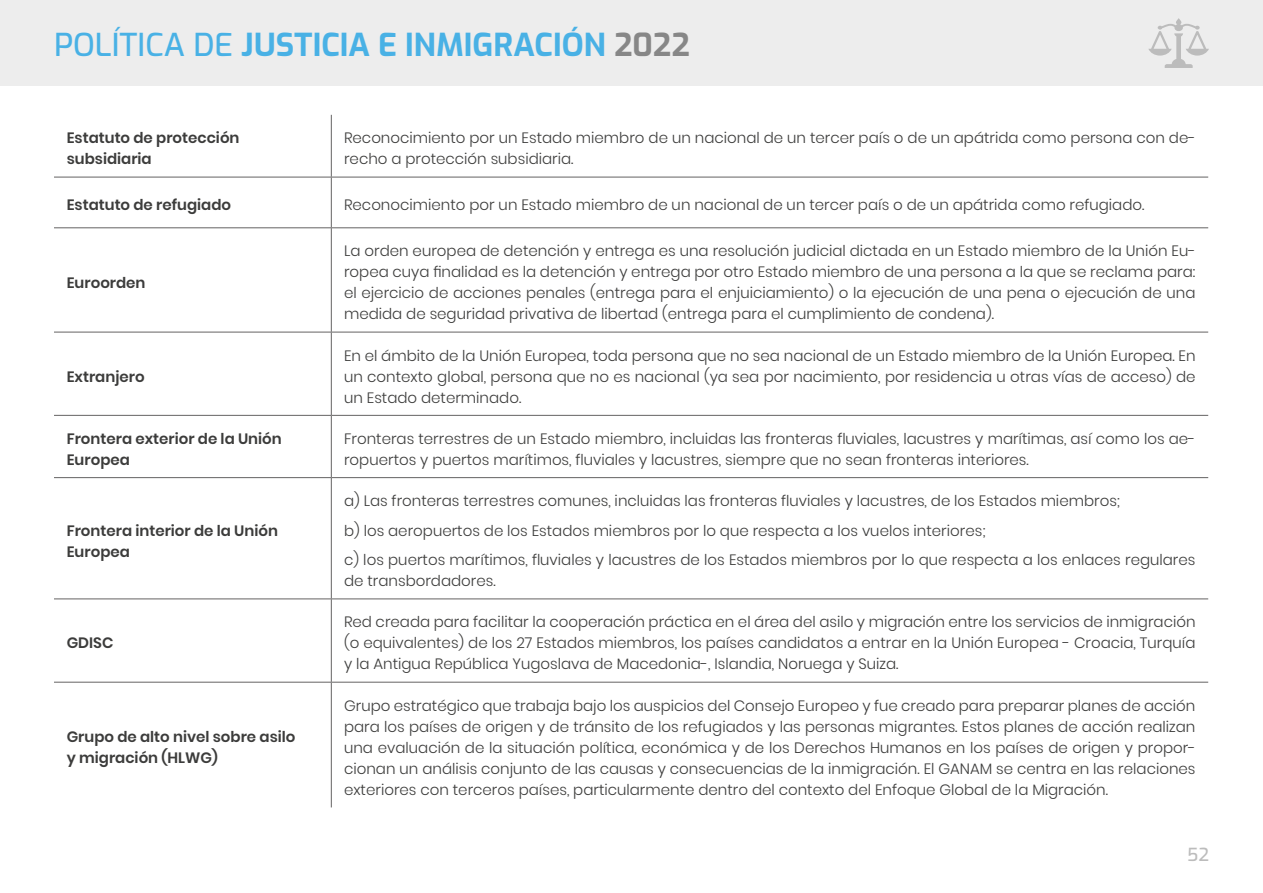
<style>
.page{position:relative;width:1263px;height:893px;background:#fff}
.page>*{position:absolute;margin:0;border:0;box-sizing:border-box;transform-origin:0 0}
.t1{font:700 31.5px "Exo";color:#49b1e5}
.t2{font:500 18px "Exo";color:#bcbcbc}
.t3{font:300 15px/21px "Poppins";color:#3c3c3b;text-align:justify}
.t4{font:600 15px/21px "Poppins";color:#3c3c3b}
.s1{font-weight:500}
.s2{color:#878787}
</style>
<div class="page">
<hr style="left:54px;top:177px;width:277px;height:1px;background:#646363">
<hr style="left:331px;top:177px;width:877px;height:1px;background:#646363">
<hr style="left:54px;top:227px;width:277px;height:1px;background:#646363">
<hr style="left:331px;top:227px;width:877px;height:1px;background:#646363">
<hr style="left:54px;top:332px;width:277px;height:1px;background:#646363">
<hr style="left:331px;top:332px;width:877px;height:1px;background:#646363">
<hr style="left:54px;top:415px;width:277px;height:1px;background:#646363">
<hr style="left:331px;top:415px;width:877px;height:1px;background:#646363">
<hr style="left:54px;top:477px;width:277px;height:1px;background:#646363">
<hr style="left:331px;top:477px;width:877px;height:1px;background:#646363">
<hr style="left:54px;top:598px;width:277px;height:1px;background:#646363">
<hr style="left:331px;top:598px;width:877px;height:1px;background:#646363">
<hr style="left:54px;top:682px;width:277px;height:1px;background:#646363">
<hr style="left:331px;top:682px;width:877px;height:1px;background:#646363">
<hr style="left:331px;top:115px;width:1px;height:62px;background:#646363">
<hr style="left:331px;top:177px;width:1px;height:50px;background:#646363">
<hr style="left:331px;top:228px;width:1px;height:104px;background:#646363">
<hr style="left:331px;top:332px;width:1px;height:83px;background:#646363">
<hr style="left:331px;top:416px;width:1px;height:61px;background:#646363">
<hr style="left:331px;top:478px;width:1px;height:120px;background:#646363">
<hr style="left:331px;top:599px;width:1px;height:83px;background:#646363">
<hr style="left:331px;top:682px;width:1px;height:125px;background:#646363">
<div style="left:0;top:0;width:1263px;height:85px;background:#ededed"></div>
<svg style="left:1148px;top:18px;width:61px;height:50px"></svg>
<h1 class="t1" style="left:54px;top:22px;width:637px"><span class="s1">POLÍTICA DE</span> JUSTICIA E INMIGRACIÓN <span class="s2">2022</span></h1>
<p class="t4" style="left:67px;top:128px;width:174px">Estatuto de protección subsidiaria</p>
<p class="t3" style="left:344px;top:128px;width:853px">Reconocimiento por un Estado miembro de un nacional de un tercer país o de un apátrida como persona con de&shy;recho a protección subsidiaria.</p>
<p class="t4" style="left:67px;top:195px;width:166px">Estatuto de refugiado</p>
<p class="t3" style="left:344px;top:195px;width:802px">Reconocimiento por un Estado miembro de un nacional de un tercer país o de un apátrida como refugiado.</p>
<p class="t4" style="left:67px;top:272px;width:80px">Euroorden</p>
<p class="t4" style="left:67px;top:366px;width:79px">Extranjero</p>
<p class="t3" style="left:344px;top:241px;width:853px">La orden europea de detención y entrega es una resolución judicial dictada en un Estado miembro de la Unión Eu&shy;ropea cuya finalidad es la detención y entrega por otro Estado miembro de una persona a la que se reclama para: el ejercicio de acciones penales (entrega para el enjuiciamiento) o la ejecución de una pena o ejecución de una medida de seguridad privativa de libertad (entrega para el cumplimiento de condena).</p>
<p class="t3" style="left:344px;top:345px;width:853px">En el ámbito de la Unión Europea, toda persona que no sea nacional de un Estado miembro de la Unión Europea. En un contexto global, persona que no es nacional (ya sea por nacimiento, por residencia u otras vías de acceso) de un Estado determinado.</p>
<p class="t4" style="left:67px;top:428px;width:217px">Frontera exterior de la Unión<br>Europea</p>
<p class="t3" style="left:344px;top:428px;width:853px">Fronteras terrestres de un Estado miembro, incluidas las fronteras fluviales, lacustres y marítimas, así como los ae&shy;ropuertos y puertos marítimos, fluviales y lacustres, siempre que no sean fronteras interiores.</p>
<p class="t4" style="left:67px;top:520px;width:213px">Frontera interior de la Unión<br>Europea</p>
<p class="t4" style="left:67px;top:633px;width:48px">GDISC</p>
<p class="t4" style="left:67px;top:726px;width:230px">Grupo de alto nivel sobre asilo y migración (HLWG)</p>
<p class="t3" style="left:344px;top:486px;width:853px;line-height:29.5px;text-align:left">a) Las fronteras terrestres comunes, incluidas las fronteras fluviales y lacustres, de los Estados miembros;<br>b) los aeropuertos de los Estados miembros por lo que respecta a los vuelos interiores;<br>c) los puertos marítimos, fluviales y lacustres de los Estados miembros por lo que respecta a los enlaces regulares</p>
<p class="t3" style="left:344px;top:570px;width:153px">de transbordadores.</p>
<p class="t3" style="left:344px;top:612px;width:853px">Red creada para facilitar la cooperación práctica en el área del asilo y migración entre los servicios de inmigración (o equivalentes) de los 27 Estados miembros, los países candidatos a entrar en la Unión Europea - Croacia, Turquía y la Antigua República Yugoslava de Macedonia-, Islandia, Noruega y Suiza.</p>
<p class="t3" style="left:344px;top:695px;width:853px">Grupo estratégico que trabaja bajo los auspicios del Consejo Europeo y fue creado para preparar planes de acción para los países de origen y de tránsito de los refugiados y las personas migrantes. Estos planes de acción realizan una evaluación de la situación política, económica y de los Derechos Humanos en los países de origen y propor&shy;cionan un análisis conjunto de las causas y consecuencias de la inmigración. El GANAM se centra en las relaciones exteriores con terceros países, particularmente dentro del contexto del Enfoque Global de la Migración.</p>
<p class="t2" style="left:1187px;top:841px;width:23px">52</p>
</div>
